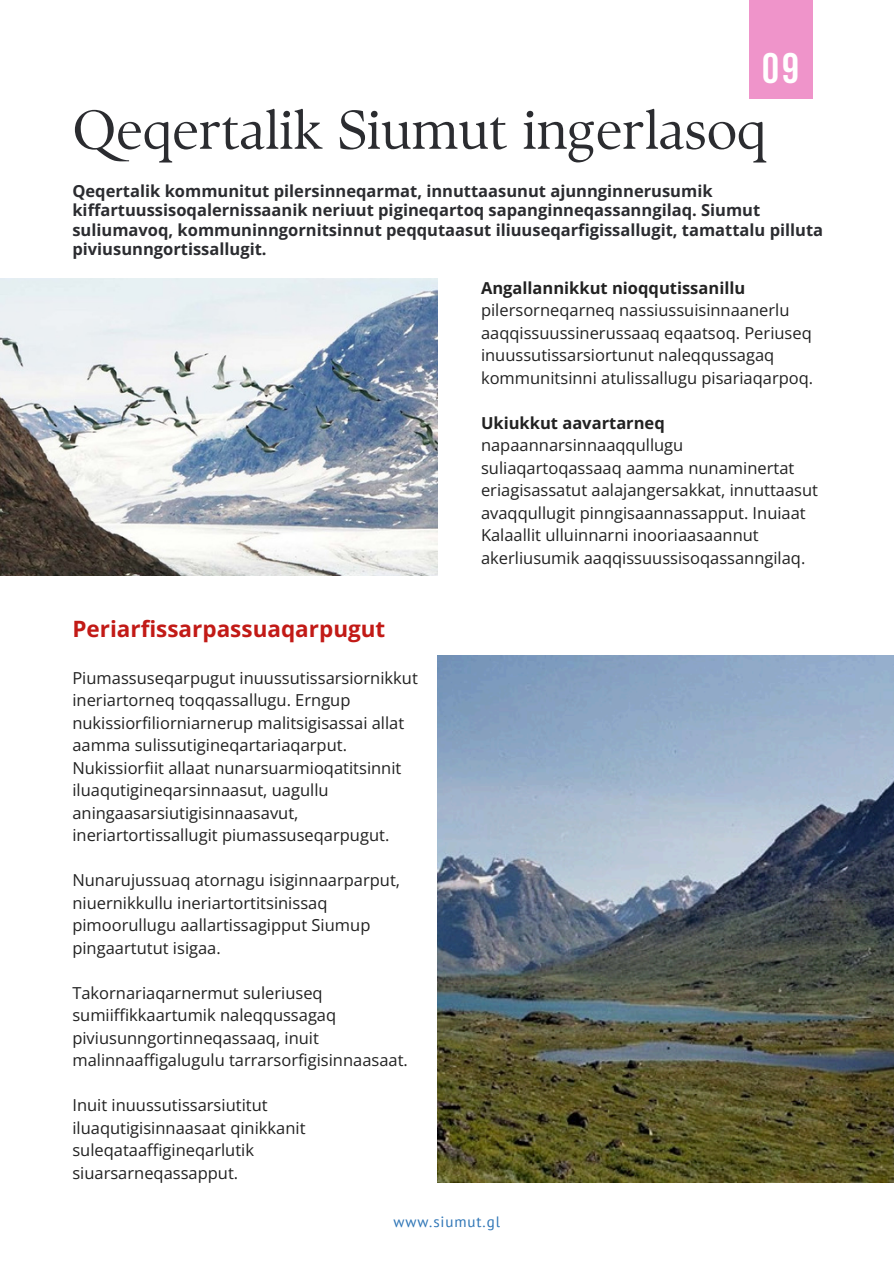
<style>
.page{position:relative;width:894px;height:1264px;background:#fff}
.page>*{position:absolute;margin:0;border:0;box-sizing:border-box;transform-origin:0 0}
.t1{font:54.6px "TY Serif D";color:#2b2c30}
.t2{font:700 42.6px "Bebas Neue";color:#fff}
.t3{font:700 22.5px "Open Sans";color:#c21a16}
.t4{font:16.5px/22.5px "Open Sans";color:#222}
.t5{font:700 16.5px/19.2px "Open Sans";color:#2b2c30}
.t6{font:15px "PT Sans";letter-spacing:.06em;color:#2e75b6}
.s1{font-weight:700}
</style>
<div class="page">
<div style="left:748px;top:0;width:64px;height:98px;background:#ef94ca"></div>
<img style="left:0;top:278px;width:437px;height:297px">
<img style="left:437px;top:655px;width:456px;height:527px">
<p class="t2" style="left:762px;top:51px;width:38px">09</p>
<p class="t1" style="left:72px;top:97px;width:695px">Qeqertalik Siumut ingerlasoq</p>
<p class="t5" style="left:72px;top:181px;width:752px">Qeqertalik kommunitut pilersinneqarmat, innuttaasunut ajunnginnerusumik kiffartuussisoqalernissaanik neriuut pigineqartoq sapanginneqassanngilaq. Siumut suliumavoq, kommuninngornitsinnut peqqutaasut iliuuseqarfigissallugit, tamattalu pilluta piviusunngortissallugit.</p>
<p class="t3" style="left:72px;top:613px;width:314px">Periarfissarpassuaqarpugut</p>
<p class="t4" style="left:72px;top:666px;width:347px">Piumassuseqarpugut inuussutissarsiornikkut ineriartorneq toqqassallugu. Erngup nukissiorfiliorniarnerup malitsigisassai allat aamma sulissutigineqartariaqarput.<br>Nukissiorfiit allaat nunarsuarmioqatitsinnit iluaqutigineqarsinnaasut, uagullu aningaasarsiutigisinnaasavut, ineriartortissallugit piumassuseqarpugut.</p>
<p class="t4" style="left:72px;top:868px;width:329px">Nunarujussuaq atornagu isiginnaarparput, niuernikkullu ineriartortitsinissaq pimoorullugu aallartissagipput Siumup pingaartutut isigaa.</p>
<h2 class="t4" style="left:72px;top:981px;width:337px">Takornariaqarnermut suleriuseq sumiiffikkaartumik naleqqussagaq piviusunngortinneqassaaq, inuit malinnaaffigalugulu tarrarsorfigisinnaasaat.</h2>
<p class="t4" style="left:72px;top:1093px;width:235px">Inuit inuussutissarsiutitut iluaqutigisinnaasaat qinikkanit suleqataaffigineqarlutik siuarsarneqassapput.</p>
<h1 class="t4" style="left:481px;top:276px;width:333px"><span class="s1">Angallannikkut nioqqutissanillu </span>pilersorneqarneq nassiussuisinnaanerlu aaqqissuussinerussaaq eqaatsoq. Periuseq inuussutissarsiortunut naleqqussagaq kommunitsinni atulissallugu pisariaqarpoq.</h1>
<h3 class="t4" style="left:481px;top:411px;width:338px"><span class="s1">Ukiukkut aavartarneq </span>napaannarsinnaaqqullugu suliaqartoqassaaq aamma nunaminertat eriagisassatut aalajangersakkat, innuttaasut avaqqullugit pinngisaannassapput. Inuiaat Kalaallit ulluinnarni inooriaasaannut akerliusumik aaqqissuussisoqassanngilaq.</h3>
<p class="t6" style="left:393px;top:1211px;width:108px">www.siumut.gl</p>
</div>
